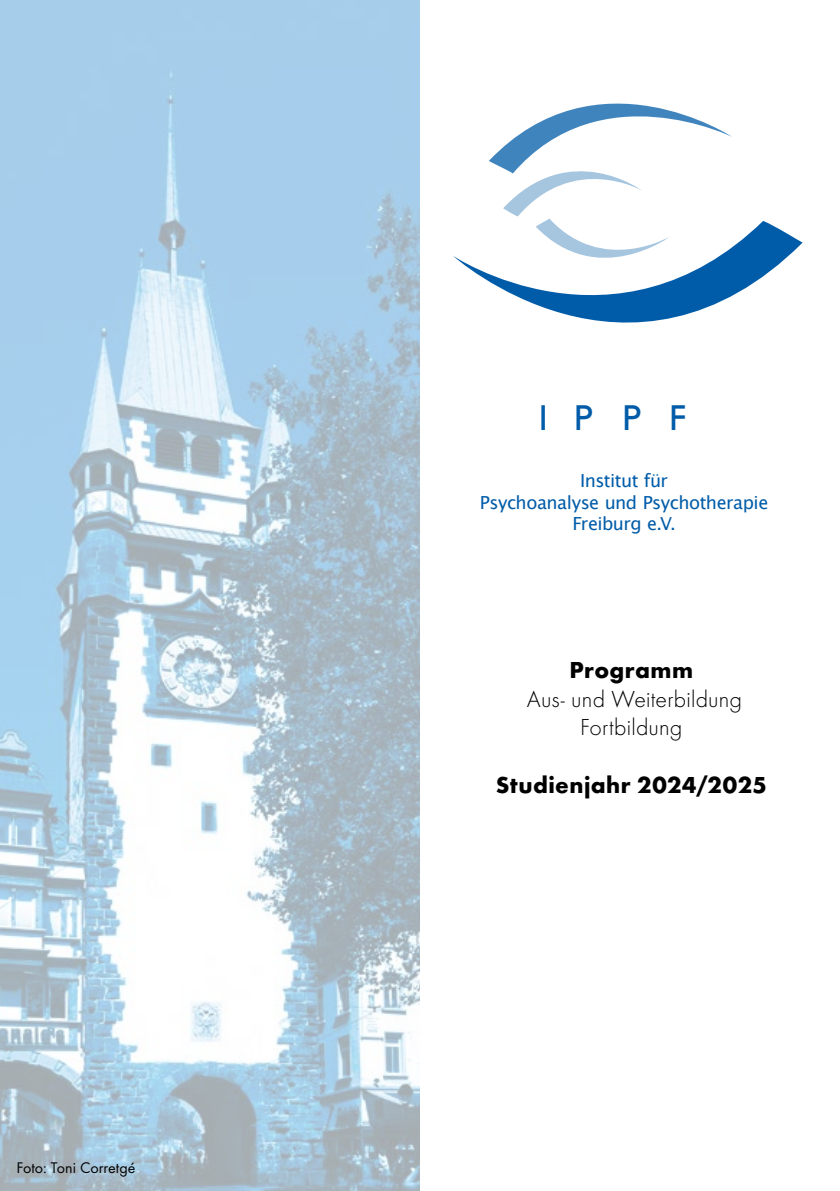
<style>
.page{position:relative;width:840px;height:1191px;background:#fff}
.page>*{position:absolute;margin:0;border:0;box-sizing:border-box;transform-origin:0 0}
.t1{font:36px "Gill Sans";color:#005ca9}
.t2{font:300 24px/28.8px "Function";letter-spacing:.005em;color:#000;text-align:center}
.t3{font:700 24px "Function";letter-spacing:.02em;color:#000}
.t4{font:18px/21.6px "Lucida Grande";letter-spacing:-.025em;color:#005ca9;text-align:center}
.t5{font:16px "Function";color:#000}
</style>
<div class="page">
<svg style="left:489px;top:103px;width:242px;height:118px"></svg>
<svg style="left:453px;top:221px;width:349px;height:102px"></svg>
<img style="left:0;top:0;width:419px;height:1191px">
<p class="t5" style="left:16px;top:1158px;width:120px">Foto: Toni Corretgé</p>
<h1 class="t1" style="left:538px;top:396px;width:149px">I P P F</h1>
<p class="t4" style="left:479px;top:470px;width:290px">Institut für<br>Psychoanalyse und Psychotherapie<br>Freiburg e.V.</p>
<h2 class="t3" style="left:569px;top:655px;width:125px">Programm</h2>
<h2 class="t2" style="left:526px;top:685px;width:217px">Aus- und Weiterbildung<br>Fortbildung</h2>
<h2 class="t3" style="left:495px;top:771px;width:272px">Studienjahr 2024/2025</h2>
</div>
